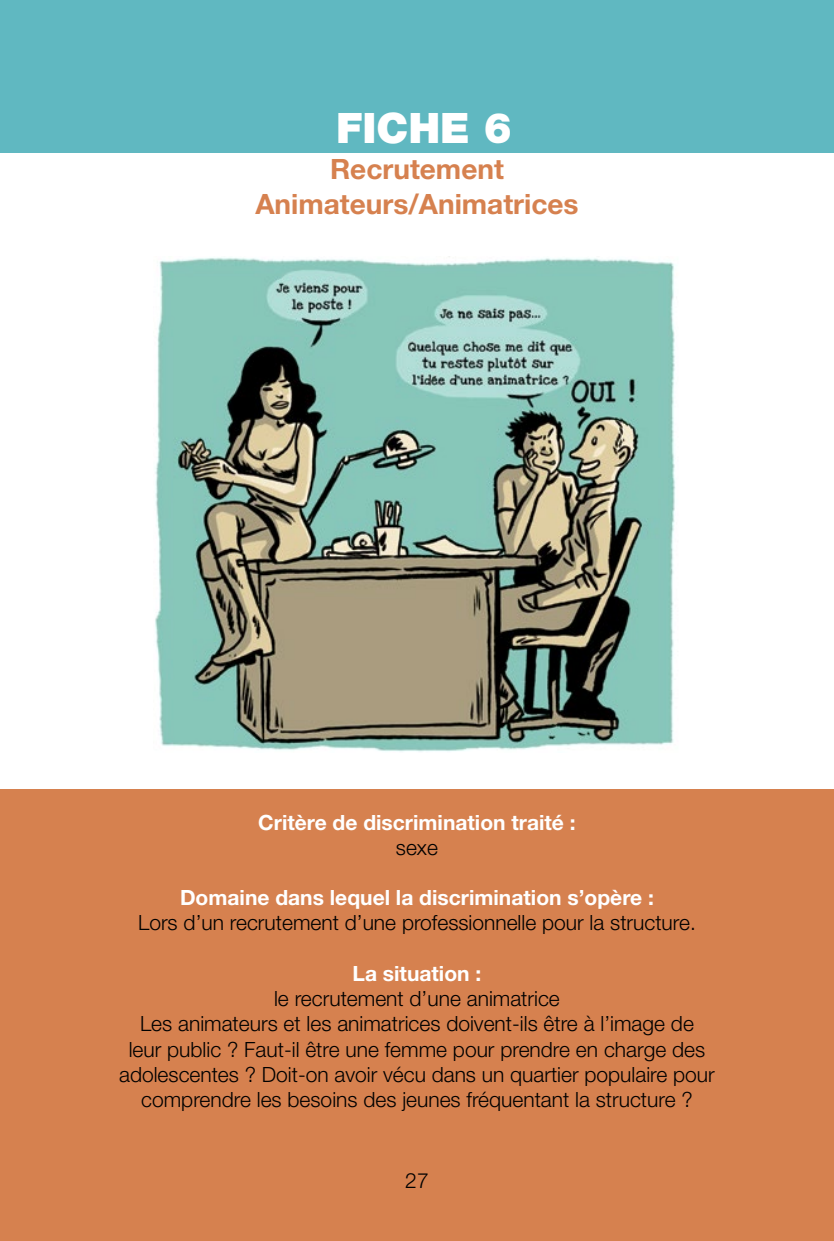
<style>
.page{position:relative;width:834px;height:1241px;background:#fff}
.page>*{position:absolute;margin:0;border:0;box-sizing:border-box;transform-origin:0 0}
.t1{font:900 42px "Helvetica Neue LT Std";color:#fff}
.t2{font:700 28px/35px "Helvetica Neue LT Std";color:#d6814f;text-align:center}
.t3{font:300 21px/25.2px "Helvetica Neue LT Std";color:#000;text-align:center}
.t4{font:700 21px "Helvetica Neue LT Std";color:#fff}
</style>
<div class="page">
<div style="left:0;top:0;width:833px;height:152px;background:#60b8c1"></div>
<div style="left:0;top:789px;width:833px;height:451px;background:#d6814f"></div>
<img style="left:155px;top:256px;width:521px;height:496px">
<h1 class="t1" style="left:336px;top:103px;width:177px">FICHE 6</h1>
<h2 class="t2" style="left:255px;top:150px;width:324px">Recrutement<br>Animateurs/Animatrices</h2>
<p class="t4" style="left:258px;top:809px;width:319px">Critère de discrimination traité :</p>
<p class="t3" style="left:396px;top:834px;width:44px">sexe</p>
<p class="t4" style="left:180px;top:884px;width:475px">Domaine dans lequel la discrimination s’opère :</p>
<p class="t3" style="left:138px;top:909px;width:559px">Lors d’un recrutement d’une professionnelle pour la structure.</p>
<p class="t4" style="left:352px;top:960px;width:130px">La situation :</p>
<p class="t3" style="left:119px;top:985px;width:597px">le recrutement d’une animatrice<br>Les animateurs et les animatrices doivent-ils être à l’image de<br>leur public ? Faut-il être une femme pour prendre en charge des adolescentes ? Doit-on avoir vécu dans un quartier populaire pour comprendre les besoins des jeunes fréquentant la structure ?</p>
<p class="t3" style="left:405px;top:1166px;width:25px">27</p>
</div>
